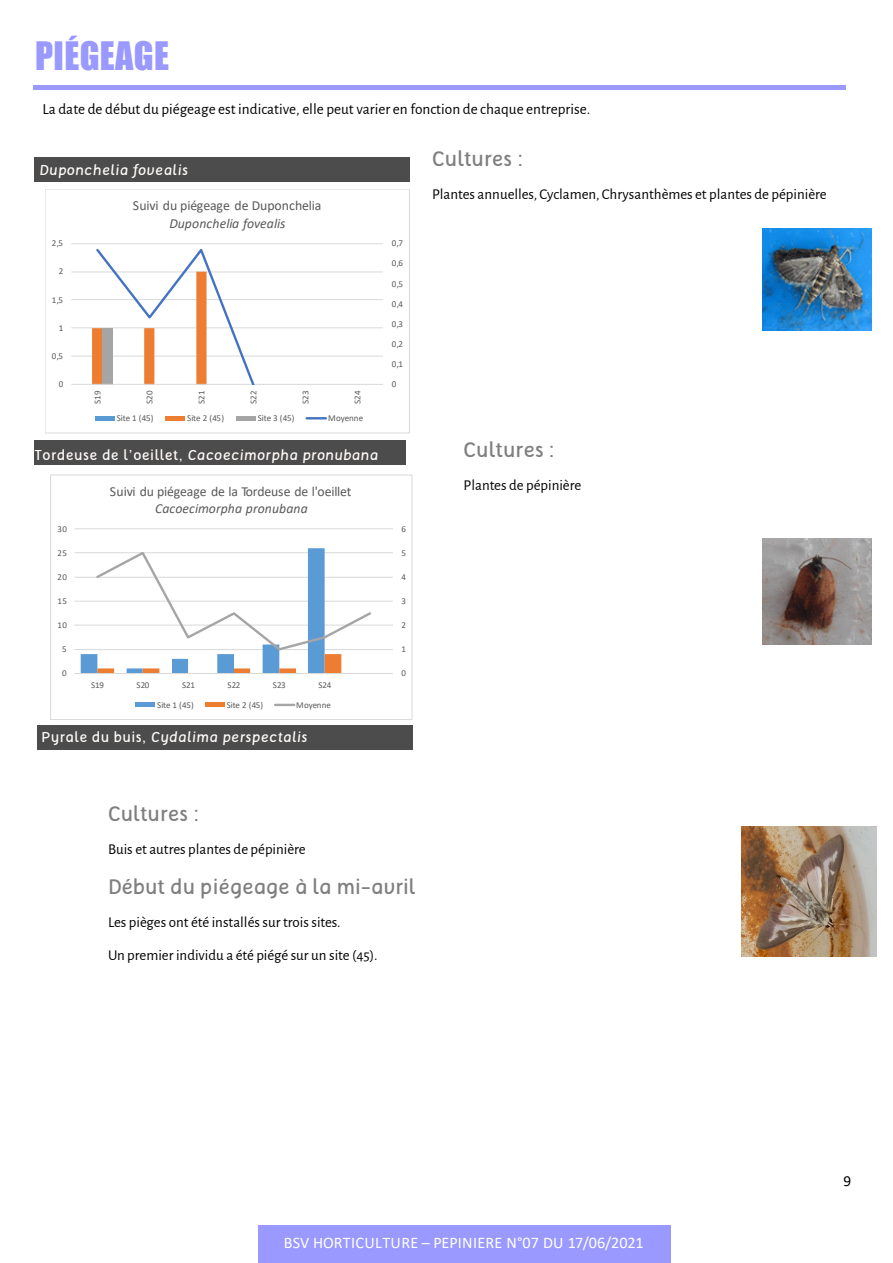
<style>
.page{position:relative;width:893px;height:1263px;background:#fff}
.page>*{position:absolute;margin:0;border:0;box-sizing:border-box;transform-origin:0 0}
.t1{font:36px "Impact";letter-spacing:.01em;color:#99f}
.t2{font:21px "Tellural";color:#7f7f7f}
.t3{font:16.2px "Calibri";letter-spacing:.01em;color:#fff}
.t4{font:15.3px "Alegreya Sans";color:#000}
.t5{font:15.3px "Calibri";color:#000}
.t6{font:15px "Alegreya Sans";color:#000}
.t7{font:italic 14.4px "Tellural";letter-spacing:.03em;color:#fffbf9}
.t8{font:13.8px "Calibri";letter-spacing:-.005em;color:#595959}
.t9{font:italic 13.8px "Calibri";letter-spacing:.01em;color:#595959}
.t10{font:9px "Calibri";color:#595959}
.s1{font-style:normal}
</style>
<div class="page">
<div style="left:258px;top:1225px;width:412px;height:38px;background:#99f"></div>
<div style="left:35px;top:158px;width:375px;height:24px;background:#4c4c4c"></div>
<div style="left:37px;top:725px;width:376px;height:24px;background:#4c4c4c"></div>
<div style="left:35px;top:440px;width:371px;height:24px;background:#4c4c4c"></div>
<img style="left:763px;top:228px;width:109px;height:103px">
<img style="left:763px;top:538px;width:109px;height:107px">
<img style="left:741px;top:827px;width:135px;height:129px">
<hr style="left:33px;top:86px;width:813px;height:4px;background:#99f">
<hr style="left:71px;top:356px;width:312px;height:1px;background:#d9d9d9">
<hr style="left:71px;top:327px;width:312px;height:1px;background:#d9d9d9">
<hr style="left:71px;top:299px;width:312px;height:1px;background:#d9d9d9">
<hr style="left:71px;top:272px;width:312px;height:1px;background:#d9d9d9">
<hr style="left:71px;top:243px;width:312px;height:1px;background:#d9d9d9">
<hr style="left:71px;top:384px;width:312px;height:1px;background:#d9d9d9">
<svg style="left:92px;top:248px;width:164px;height:137px"></svg>
<div style="left:95px;top:416px;width:19px;height:5px;background:#5b9bd5"></div>
<div style="left:166px;top:416px;width:19px;height:5px;background:#ed7d31"></div>
<div style="left:236px;top:416px;width:20px;height:5px;background:#a5a5a5"></div>
<svg style="left:307px;top:417px;width:19px;height:2px"></svg>
<div style="left:45px;top:189px;width:365px;height:244px;border:1px solid #d9d9d9"></div>
<hr style="left:74px;top:649px;width:319px;height:1px;background:#d9d9d9">
<hr style="left:74px;top:625px;width:319px;height:1px;background:#d9d9d9">
<hr style="left:74px;top:601px;width:319px;height:1px;background:#d9d9d9">
<hr style="left:74px;top:577px;width:319px;height:1px;background:#d9d9d9">
<hr style="left:74px;top:552px;width:319px;height:1px;background:#d9d9d9">
<hr style="left:74px;top:528px;width:319px;height:1px;background:#d9d9d9">
<hr style="left:74px;top:673px;width:319px;height:1px;background:#d9d9d9">
<svg style="left:81px;top:548px;width:292px;height:125px"></svg>
<div style="left:136px;top:702px;width:19px;height:5px;background:#5b9bd5"></div>
<div style="left:205px;top:702px;width:19px;height:5px;background:#ed7d31"></div>
<svg style="left:275px;top:704px;width:19px;height:2px"></svg>
<div style="left:51px;top:475px;width:361px;height:245px;border:1px solid #d9d9d9"></div>
<h1 class="t1" style="left:35px;top:42px;width:135px">PIÉGEAGE</h1>
<p class="t4" style="left:42px;top:102px;width:549px">La date de début du piégeage est indicative, elle peut varier en fonction de chaque entreprise.</p>
<p class="t7" style="left:39px;top:164px;width:150px">Duponchelia fovealis</p>
<p class="t10" style="left:52px;top:239px;width:13px">2,5</p>
<p class="t10" style="left:59px;top:268px;width:6px">2</p>
<p class="t10" style="left:52px;top:296px;width:13px">1,5</p>
<p class="t10" style="left:59px;top:324px;width:6px">1</p>
<p class="t10" style="left:52px;top:352px;width:13px">0,5</p>
<p class="t10" style="left:59px;top:380px;width:6px">0</p>
<p class="t8" style="left:133px;top:200px;width:190px">Suivi du piégeage de Duponchelia</p>
<p class="t9" style="left:169px;top:217px;width:117px">Duponchelia fovealis</p>
<p class="t10" style="left:94px;top:404px;width:14px;rotate:-90deg">S19</p>
<p class="t10" style="left:146px;top:404px;width:14px;rotate:-90deg">S20</p>
<p class="t10" style="left:198px;top:404px;width:14px;rotate:-90deg">S21</p>
<p class="t10" style="left:250px;top:404px;width:14px;rotate:-90deg">S22</p>
<p class="t10" style="left:302px;top:404px;width:14px;rotate:-90deg">S23</p>
<p class="t10" style="left:354px;top:404px;width:14px;rotate:-90deg">S24</p>
<p class="t10" style="left:117px;top:414px;width:38px">Site 1 (45)</p>
<p class="t10" style="left:187px;top:414px;width:38px">Site 2 (45)</p>
<p class="t10" style="left:258px;top:414px;width:38px">Site 3 (45)</p>
<p class="t10" style="left:328px;top:414px;width:36px">Moyenne</p>
<p class="t7" style="left:35px;top:449px;width:345px"><span class="s1">Tordeuse de l’oeillet,</span> Cacoecimorpha pronubana</p>
<p class="t10" style="left:58px;top:525px;width:11px">30</p>
<p class="t10" style="left:58px;top:549px;width:11px">25</p>
<p class="t10" style="left:58px;top:573px;width:11px">20</p>
<p class="t10" style="left:58px;top:597px;width:11px">15</p>
<p class="t10" style="left:58px;top:621px;width:11px">10</p>
<p class="t10" style="left:62px;top:645px;width:6px">5</p>
<p class="t10" style="left:62px;top:669px;width:6px">0</p>
<p class="t8" style="left:110px;top:485px;width:243px">Suivi du piégeage de la Tordeuse de l'oeillet</p>
<p class="t9" style="left:155px;top:503px;width:154px">Cacoecimorpha pronubana</p>
<p class="t10" style="left:91px;top:681px;width:14px">S19</p>
<p class="t10" style="left:137px;top:681px;width:14px">S20</p>
<p class="t10" style="left:182px;top:681px;width:14px">S21</p>
<p class="t10" style="left:227px;top:681px;width:14px">S22</p>
<p class="t10" style="left:273px;top:681px;width:14px">S23</p>
<p class="t10" style="left:318px;top:681px;width:14px">S24</p>
<p class="t10" style="left:157px;top:701px;width:38px">Site 1 (45)</p>
<p class="t10" style="left:227px;top:701px;width:38px">Site 2 (45)</p>
<p class="t10" style="left:296px;top:701px;width:36px">Moyenne</p>
<p class="t7" style="left:42px;top:731px;width:267px"><span class="s1">Pyrale du buis,</span> Cydalima perspectalis</p>
<p class="t10" style="left:392px;top:239px;width:13px">0,7</p>
<p class="t10" style="left:392px;top:260px;width:13px">0,6</p>
<p class="t10" style="left:392px;top:280px;width:13px">0,5</p>
<p class="t10" style="left:392px;top:300px;width:13px">0,4</p>
<p class="t10" style="left:392px;top:320px;width:13px">0,3</p>
<p class="t10" style="left:392px;top:340px;width:13px">0,2</p>
<p class="t10" style="left:392px;top:360px;width:13px">0,1</p>
<p class="t10" style="left:392px;top:380px;width:6px">0</p>
<p class="t10" style="left:401px;top:525px;width:6px">6</p>
<p class="t10" style="left:401px;top:549px;width:6px">5</p>
<p class="t10" style="left:401px;top:573px;width:6px">4</p>
<p class="t10" style="left:401px;top:597px;width:6px">3</p>
<p class="t10" style="left:401px;top:621px;width:6px">2</p>
<p class="t10" style="left:401px;top:645px;width:6px">1</p>
<p class="t10" style="left:401px;top:669px;width:6px">0</p>
<h2 class="t2" style="left:432px;top:150px;width:93px">Cultures :</h2>
<p class="t6" style="left:432px;top:187px;width:396px">Plantes annuelles, Cyclamen, Chrysanthèmes et plantes de pépinière</p>
<h2 class="t2" style="left:464px;top:441px;width:93px">Cultures :</h2>
<p class="t6" style="left:464px;top:478px;width:119px">Plantes de pépinière</p>
<h2 class="t2" style="left:108px;top:805px;width:93px">Cultures :</h2>
<p class="t6" style="left:108px;top:841px;width:199px">Buis et autres plantes de pépinière</p>
<h2 class="t2" style="left:108px;top:878px;width:309px">Début du piégeage à la mi-avril</h2>
<p class="t6" style="left:108px;top:914px;width:234px">Les pièges ont été installés sur trois sites.</p>
<p class="t6" style="left:108px;top:947px;width:271px">Un premier individu a été piégé sur un site (45).</p>
<p class="t3" style="left:284px;top:1235px;width:361px">BSV HORTICULTURE – PEPINIERE N°07 DU 17/06/2021</p>
<p class="t5" style="left:843px;top:1174px;width:9px">9</p>
</div>
